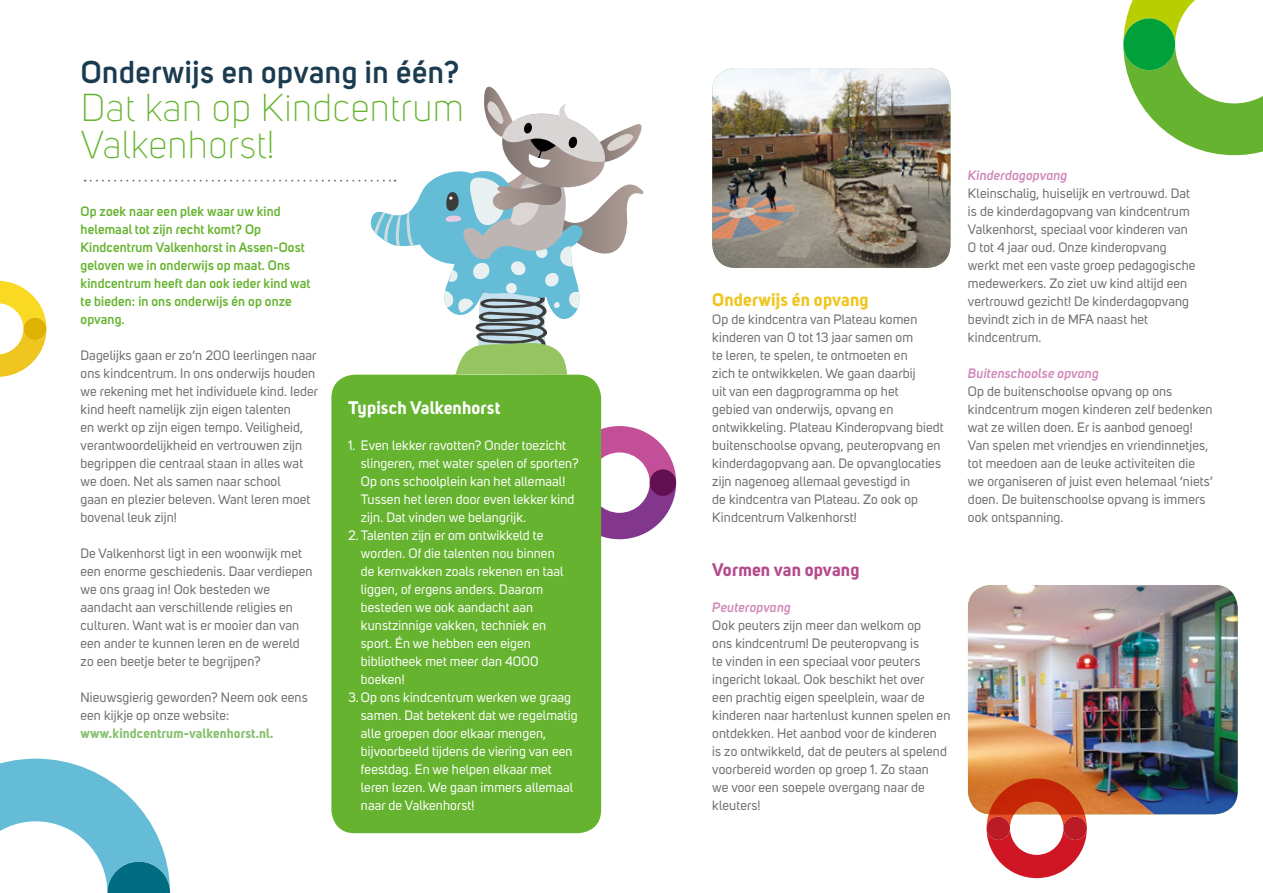
<style>
.page{position:relative;width:1263px;height:893px;background:#fff}
.page>*{position:absolute;margin:0;border:0;box-sizing:border-box;transform-origin:0 0}
.t1{font:300 38.55px/37.7px "Uni Sans";letter-spacing:.01em;color:#65b32e}
.t2{font:600 31.2px "Uni Sans";letter-spacing:.02em;color:#1b3b50}
.t3{font:700 18px "Uni Sans";letter-spacing:.01em;color:#fff}
.t4{font:700 18px "Uni Sans";letter-spacing:.01em;color:#efc61f}
.t5{font:700 18px "Uni Sans";letter-spacing:.01em;color:#b44a8d}
.t6{font:13.5px/18px "Uni Sans";letter-spacing:.01em;color:#706f6f}
.t7{font:13.5px/18px "Uni Sans";letter-spacing:.01em;color:#fff}
.t8{font:600 13.5px/18px "Uni Sans";letter-spacing:.01em;color:#65b32e}
.t9{font:italic 600 13.5px "Uni Sans";letter-spacing:.01em;color:#d087b9}
.t10{font:700 13.5px "Uni Sans";letter-spacing:.01em;color:#86c16e}
</style>
<div class="page">
<svg style="left:601px;top:426px;width:75px;height:113px"></svg>
<div style="left:331px;top:375px;width:270px;height:458px;background:#65b32e;border-radius:23px"></div>
<img style="left:968px;top:585px;width:270px;height:229px">
<img style="left:712px;top:68px;width:238px;height:200px">
<svg style="left:0;top:759px;width:170px;height:134px"></svg>
<svg style="left:0;top:281px;width:46px;height:96px"></svg>
<div style="left:23px;top:318px;width:23px;height:22px;background:#dfb100;border-radius:11px"></div>
<svg style="left:986px;top:778px;width:101px;height:100px"></svg>
<div style="left:986px;top:817px;width:24px;height:23px;background:#bb1b25;border-radius:12px"></div>
<div style="left:1063px;top:817px;width:24px;height:23px;background:#bb1b25;border-radius:12px"></div>
<svg style="left:1123px;top:0;width:140px;height:155px"></svg>
<div style="left:1123px;top:18px;width:52px;height:52px;background:#00a13b;border-radius:26px"></div>
<svg style="left:85px;top:87px;width:559px;height:288px"></svg>
<h2 class="t2" style="left:81px;top:49px;width:380px">Onderwijs en opvang in één?</h2>
<h1 class="t1" style="left:81px;top:89px;width:385px">Dat kan op Kindcentrum<br>Valkenhorst!</h1>
<p class="t8" style="left:81px;top:201px;width:232px">Op zoek naar een plek waar uw kind helemaal tot zijn recht komt? Op<br>Kindcentrum Valkenhorst in Assen-Oost geloven we in onderwijs op maat. Ons kindcentrum heeft dan ook ieder kind wat te bieden: in ons onderwijs én op onze opvang.</p>
<p class="t6" style="left:81px;top:346px;width:239px">Dagelijks gaan er zo’n 200 leerlingen naar ons kindcentrum. In ons onderwijs houden we rekening met het individuele kind. Ieder kind heeft namelijk zijn eigen talenten<br>en werkt op zijn eigen tempo. Veiligheid, verantwoordelijkheid en vertrouwen zijn begrippen die centraal staan in alles wat we doen. Net als samen naar school<br>gaan en plezier beleven. Want leren moet bovenal leuk zijn!</p>
<p class="t6" style="left:81px;top:544px;width:233px">De Valkenhorst ligt in een woonwijk met een enorme geschiedenis. Daar verdiepen we ons graag in! Ook besteden we aandacht aan verschillende religies en culturen. Want wat is er mooier dan van een ander te kunnen leren en de wereld zo een beetje beter te begrijpen?</p>
<p class="t6" style="left:81px;top:688px;width:229px">Nieuwsgierig geworden? Neem ook eens een kijkje op onze website:</p>
<p class="t10" style="left:81px;top:725px;width:194px">www.kindcentrum-valkenhorst.nl.</p>
<h3 class="t3" style="left:348px;top:397px;width:154px">Typisch Valkenhorst</h3>
<p class="t7" style="left:361px;top:436px;width:219px;text-indent:-13px">1. Even lekker ravotten? Onder toezicht slingeren, met water spelen of sporten?<br>Op ons schoolplein kan het allemaal!<br>Tussen het leren door even lekker kind zijn. Dat vinden we belangrijk.</p>
<p class="t7" style="left:348px;top:526px;width:197px">2. Talenten zijn er om ontwikkeld te</p>
<p class="t7" style="left:361px;top:544px;width:195px">worden. Of die talenten nou binnen</p>
<p class="t7" style="left:361px;top:562px;width:204px">de kernvakken zoals rekenen en taal</p>
<p class="t7" style="left:361px;top:580px;width:184px">liggen, of ergens anders. Daarom</p>
<p class="t7" style="left:361px;top:598px;width:174px">besteden we ook aandacht aan</p>
<p class="t7" style="left:361px;top:616px;width:187px">kunstzinnige vakken, techniek en</p>
<p class="t7" style="left:361px;top:634px;width:172px">sport. Én we hebben een eigen</p>
<p class="t7" style="left:361px;top:652px;width:179px">bibliotheek met meer dan 4000</p>
<p class="t7" style="left:361px;top:670px;width:45px">boeken!</p>
<p class="t7" style="left:348px;top:688px;width:224px">3.Op ons kindcentrum werken we graag</p>
<p class="t7" style="left:361px;top:706px;width:218px">samen. Dat betekent dat we regelmatig</p>
<p class="t7" style="left:361px;top:724px;width:187px">alle groepen door elkaar mengen,</p>
<p class="t7" style="left:361px;top:742px;width:213px">bijvoorbeeld tijdens de viering van een</p>
<p class="t7" style="left:361px;top:760px;width:192px">feestdag. En we helpen elkaar met</p>
<p class="t7" style="left:361px;top:778px;width:214px">leren lezen. We gaan immers allemaal</p>
<p class="t7" style="left:361px;top:796px;width:115px">naar de Valkenhorst!</p>
<h3 class="t4" style="left:712px;top:289px;width:158px">Onderwijs én opvang</h3>
<p class="t6" style="left:712px;top:310px;width:233px">Op de kindcentra van Plateau komen kinderen van 0 tot 13 jaar samen om<br>te leren, te spelen, te ontmoeten en<br>zich te ontwikkelen. We gaan daarbij<br>uit van een dagprogramma op het<br>gebied van onderwijs, opvang en ontwikkeling. Plateau Kinderopvang biedt buitenschoolse opvang, peuteropvang en kinderdagopvang aan. De opvanglocaties zijn nagenoeg allemaal gevestigd in<br>de kindcentra van Plateau. Zo ook op Kindcentrum Valkenhorst!</p>
<h3 class="t5" style="left:712px;top:559px;width:149px">Vormen van opvang</h3>
<p class="t9" style="left:712px;top:599px;width:80px">Peuteropvang</p>
<p class="t6" style="left:712px;top:616px;width:240px">Ook peuters zijn meer dan welkom op<br>ons kindcentrum! De peuteropvang is<br>te vinden in een speciaal voor peuters ingericht lokaal. Ook beschikt het over<br>een prachtig eigen speelplein, waar de kinderen naar hartenlust kunnen spelen en ontdekken. Het aanbod voor de kinderen<br>is zo ontwikkeld, dat de peuters al spelend voorbereid worden op groep 1. Zo staan<br>we voor een soepele overgang naar de kleuters!</p>
<p class="t9" style="left:968px;top:167px;width:101px">Kinderdagopvang</p>
<p class="t6" style="left:968px;top:184px;width:229px">Kleinschalig, huiselijk en vertrouwd. Dat is de kinderdagopvang van kindcentrum Valkenhorst, speciaal voor kinderen van 0 tot 4 jaar oud. Onze kinderopvang werkt met een vaste groep pedagogische medewerkers. Zo ziet uw kind altijd een vertrouwd gezicht! De kinderdagopvang bevindt zich in de MFA naast het kindcentrum.</p>
<p class="t9" style="left:968px;top:365px;width:132px">Buitenschoolse opvang</p>
<p class="t6" style="left:968px;top:382px;width:247px">Op de buitenschoolse opvang op ons kindcentrum mogen kinderen zelf bedenken wat ze willen doen. Er is aanbod genoeg!<br>Van spelen met vriendjes en vriendinnetjes, tot meedoen aan de leuke activiteiten die we organiseren of juist even helemaal ‘niets’ doen. De buitenschoolse opvang is immers ook ontspanning.</p>
</div>
